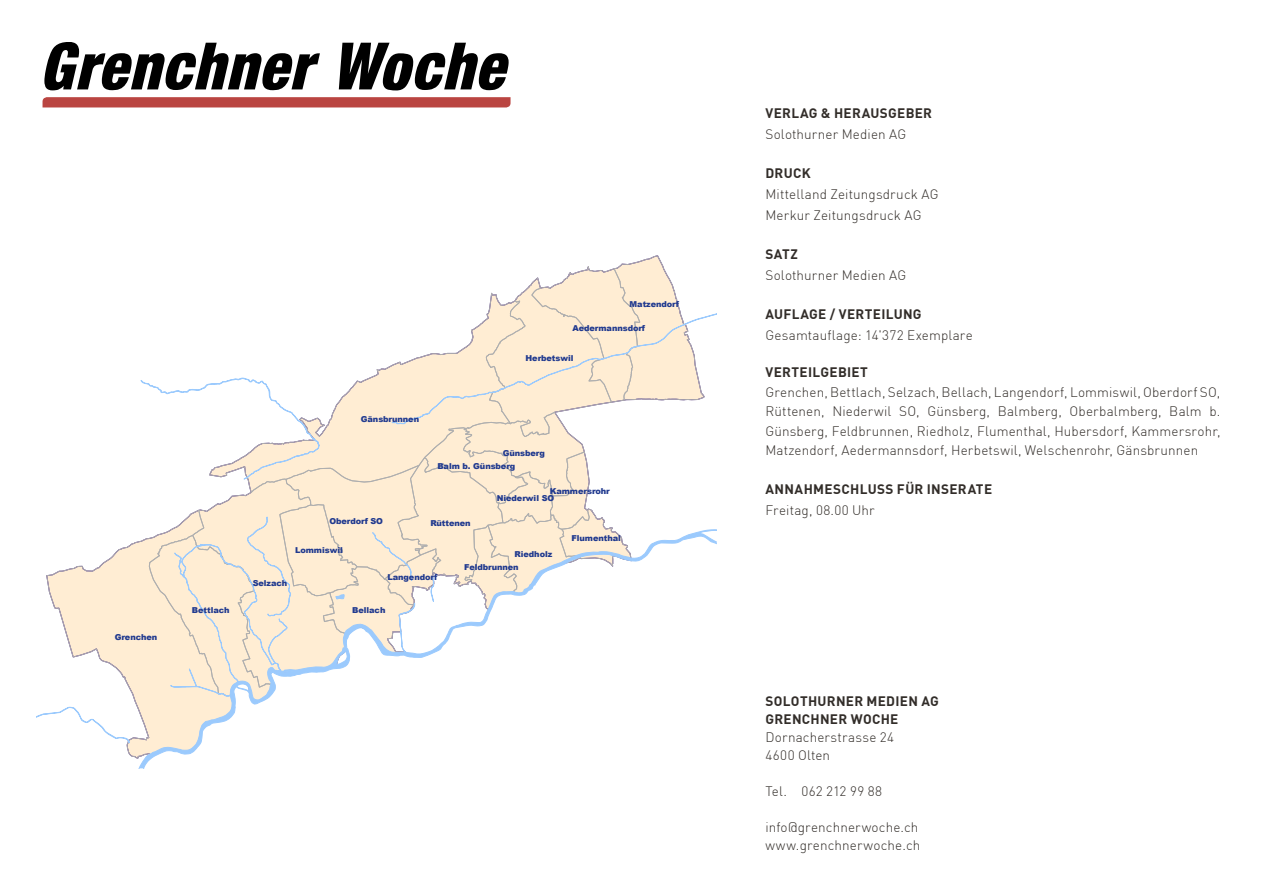
<style>
.page{position:relative;width:1263px;height:893px;background:#fff}
.page>*{position:absolute;margin:0;border:0;box-sizing:border-box;transform-origin:0 0}
.t1{font:300 13.5px/19.5px "DIN Pro";letter-spacing:.01em;color:#322d29}
.t2{font:700 13.5px/18px "DIN Pro";letter-spacing:.025em;color:#322d29}
.t3{font:900 8.1px "Arial";letter-spacing:-.01em;color:#213a8f}
</style>
<div class="page">
<svg style="left:36px;top:255px;width:680px;height:513px"></svg>
<svg style="left:43px;top:97px;width:467px;height:10px;background:#bb4844"></svg>
<svg style="left:44px;top:43px;width:276px;height:47px"></svg>
<svg style="left:339px;top:43px;width:170px;height:47px"></svg>
<p class="t3" style="left:115px;top:631px;width:44px">Grenchen</p>
<p class="t3" style="left:192px;top:604px;width:39px">Bettlach</p>
<p class="t3" style="left:630px;top:298px;width:51px">Matzendorf</p>
<p class="t3" style="left:572px;top:322px;width:74px">Aedermannsdorf</p>
<p class="t3" style="left:526px;top:352px;width:49px">Herbetswil</p>
<p class="t3" style="left:361px;top:413px;width:60px">Gänsbrunnen</p>
<p class="t3" style="left:253px;top:577px;width:36px">Selzach</p>
<p class="t3" style="left:503px;top:447px;width:44px">Günsberg</p>
<p class="t3" style="left:437px;top:460px;width:79px">Balm b. Günsberg</p>
<p class="t3" style="left:329px;top:515px;width:55px">Oberdorf SO</p>
<p class="t3" style="left:430px;top:517px;width:42px">Rüttenen</p>
<p class="t3" style="left:295px;top:545px;width:49px">Lommiswil</p>
<p class="t3" style="left:550px;top:485px;width:62px">Kammersrohr</p>
<p class="t3" style="left:497px;top:492px;width:59px">Niederwil SO</p>
<p class="t3" style="left:515px;top:548px;width:39px">Riedholz</p>
<p class="t3" style="left:571px;top:532px;width:51px">Flumenthal</p>
<p class="t3" style="left:387px;top:571px;width:51px">Langendorf</p>
<p class="t3" style="left:352px;top:605px;width:35px">Bellach</p>
<p class="t3" style="left:464px;top:562px;width:56px">Feldbrunnen</p>
<p class="t2" style="left:765px;top:104px;width:168px">VERLAG &amp; HERAUSGEBER</p>
<p class="t1" style="left:765px;top:124px;width:142px">Solothurner Medien AG</p>
<p class="t2" style="left:765px;top:164px;width:47px">DRUCK</p>
<p class="t1" style="left:765px;top:183px;width:175px;line-height:21px">Mittelland Zeitungsdruck AG<br>Merkur Zeitungsdruck AG</p>
<p class="t2" style="left:765px;top:245px;width:34px">SATZ</p>
<p class="t1" style="left:765px;top:265px;width:142px">Solothurner Medien AG</p>
<p class="t2" style="left:765px;top:305px;width:158px">AUFLAGE / VERTEILUNG</p>
<p class="t1" style="left:765px;top:325px;width:209px">Gesamtauflage: 14'372 Exemplare</p>
<p class="t2" style="left:765px;top:363px;width:104px">VERTEILGEBIET</p>
<p class="t1" style="left:765px;top:382px;width:457px;text-align:justify">Grenchen, Bettlach, Selzach, Bellach, Langendorf, Lommiswil, Oberdorf SO, Rüttenen, Niederwil SO, Günsberg, Balmberg, Oberbalmberg, Balm b.<br>Günsberg, Feldbrunnen, Riedholz, Flumenthal, Hubersdorf, Kammersrohr, Matzendorf, Aedermannsdorf, Herbetswil, Welschenrohr, Gänsbrunnen</p>
<p class="t2" style="left:765px;top:480px;width:228px">ANNAHMESCHLUSS FÜR INSERATE</p>
<p class="t1" style="left:765px;top:501px;width:111px">Freitag, 08.00 Uhr</p>
<p class="t2" style="left:765px;top:691px;width:175px">SOLOTHURNER MEDIEN AG<br>GRENCHNER WOCHE</p>
<p class="t1" style="left:765px;top:727px;width:130px;line-height:18px">Dornacherstrasse 24<br>4600 Olten</p>
<p class="t1" style="left:765px;top:781px;width:118px">Tel. 062 212 99 88</p>
<p class="t1" style="left:765px;top:817px;width:156px;line-height:18px">info@grenchnerwoche.ch www.grenchnerwoche.ch</p>
</div>
